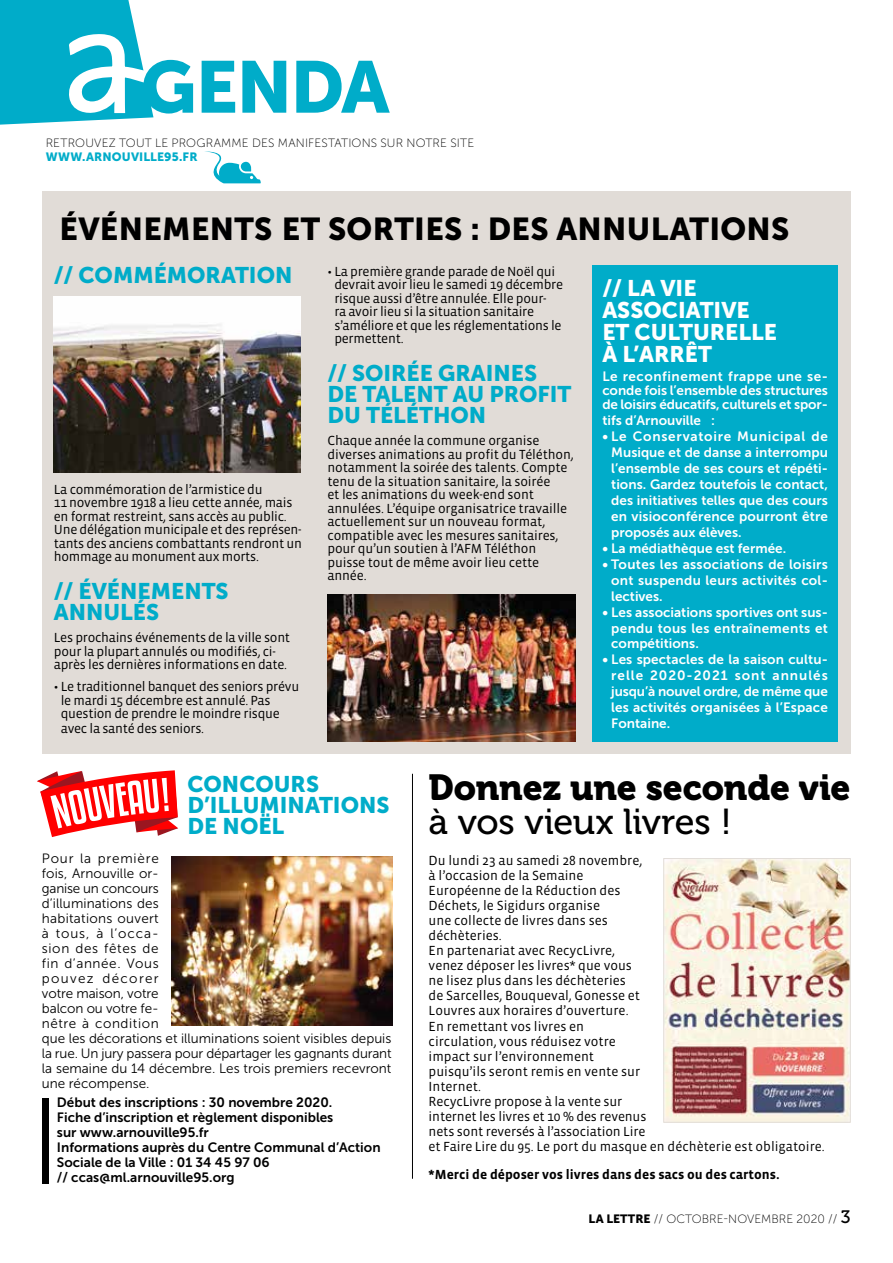
<style>
.page{position:relative;width:893px;height:1263px;background:#fff}
.page>*{position:absolute;margin:0;border:0;box-sizing:border-box;transform-origin:0 0}
.t1{font:72.6px "Museo Sans 900";letter-spacing:-.03em;color:#00acc9}
.t2{font:36px "Museo 900";letter-spacing:-.005em;color:#000}
.t3{font:36px "Museo 500";letter-spacing:-.01em;color:#000}
.t4{font:31.5px "Museo Sans 900";letter-spacing:.01em;color:#000}
.t5{font:22.5px/21px "Museo Sans 900";color:#00acc9}
.t6{font:22.5px/21.9px "Museo Sans 900";color:#fff}
.t7{font:13.5px/13.5px "Vista Sans";letter-spacing:-.01em;color:#000}
.t8{font:13.5px/15.9px "Museo Sans 700";color:#fff;text-align:justify}
.t9{font:13.5px/15px "Museo Sans 300";color:#000}
.t10{font:13.5px/15px "Museo Sans 700";color:#000}
.t11{font:700 13.5px "Vista Sans";color:#000}
.t12{font:12px "Museo Sans 100";letter-spacing:.01em;color:#000}
.t13{font:12px "Museo Sans 900";letter-spacing:.01em;color:#00acc9}
.s1{font-family:"Museo Sans 900"}
.s2{font-family:"Museo 500";font-size:18px}
</style>
<div class="page">
<svg style="left:0;top:0;width:154px;height:125px"></svg>
<div style="left:42px;top:191px;width:808px;height:562px;background:#e1dcd7"></div>
<svg style="left:205px;top:151px;width:56px;height:32px"></svg>
<img style="left:665px;top:860px;width:184px;height:261px">
<div style="left:663px;top:858px;width:188px;height:265px;border:1px solid #e1dcd7"></div>
<img style="left:54px;top:297px;width:246px;height:175px">
<img style="left:327px;top:594px;width:248px;height:148px">
<div style="left:592px;top:266px;width:246px;height:476px;background:#00acc9"></div>
<hr style="left:412px;top:774px;width:1px;height:405px;background:#000">
<img style="left:171px;top:856px;width:221px;height:169px">
<svg style="left:37px;top:770px;width:141px;height:67px"></svg>
<div style="left:42px;top:1098px;width:6px;height:85px;background:#000"></div>
<h1 class="t1" style="left:141px;top:46px;width:250px">GENDA</h1>
<p class="t12" style="left:46px;top:136px;width:430px">RETROUVEZ TOUT LE PROGRAMME DES MANIFESTATIONS SUR NOTRE SITE</p>
<p class="t13" style="left:46px;top:150px;width:153px">WWW.ARNOUVILLE95.FR</p>
<h3 class="t4" style="left:60px;top:211px;width:731px">ÉVÉNEMENTS ET SORTIES : DES ANNULATIONS</h3>
<h3 class="t5" style="left:54px;top:264px;width:240px">// COMMÉMORATION</h3>
<p class="t7" style="left:54px;top:483px;width:250px">La commémoration de l’armistice du<br>11 novembre 1918 a lieu cette année, mais en format restreint, sans accès au public.<br>Une délégation municipale et des représen&shy;tants des anciens combattants rendront un hommage au monument aux morts.</p>
<h3 class="t5" style="left:54px;top:581px;width:176px">// ÉVÉNEMENTS<br>ANNULÉS</h3>
<p class="t7" style="left:54px;top:631px;width:238px">Les prochains événements de la ville sont pour la plupart annulés ou modifiés, ci&shy;après les dernières informations en date.</p>
<p class="t7" style="left:61px;top:680px;width:240px;text-indent:-7px">• Le traditionnel banquet des seniors prévu le mardi 15 décembre est annulé. Pas question de prendre le moindre risque avec la santé des seniors.</p>
<p class="t7" style="left:334px;top:265px;width:230px;text-indent:-7px">• La première grande parade de Noël qui devrait avoir lieu le samedi 19 décembre risque aussi d’être annulée. Elle pour-<br>ra avoir lieu si la situation sanitaire s’améliore et que les réglementations le permettent.</p>
<h3 class="t5" style="left:327px;top:363px;width:245px">// SOIRÉE GRAINES<br>DE TALENT AU PROFIT<br>DU TÉLÉTHON</h3>
<p class="t7" style="left:327px;top:434px;width:248px">Chaque année la commune organise diverses animations au profit du Téléthon, notamment la soirée des talents. Compte tenu de la situation sanitaire, la soirée<br>et les animations du week-end sont annulées. L’équipe organisatrice travaille actuellement sur un nouveau format, compatible avec les mesures sanitaires, pour qu’un soutien à l’AFM Téléthon puisse tout de même avoir lieu cette année.</p>
<h3 class="t6" style="left:602px;top:277px;width:176px">// LA VIE<br>ASSOCIATIVE<br>ET CULTURELLE<br>À L’ARRÊT</h3>
<p class="t8" style="left:602px;top:369px;width:227px;line-height:14.4px">Le reconfinement frappe une se&shy;conde fois l’ensemble des structures de loisirs éducatifs, culturels et spor-</p>
<p class="t8" style="left:602px;top:413px;width:114px">tifs d’Arnouville :</p>
<p class="t8" style="left:611px;top:429px;width:218px;text-indent:-9px">• Le Conservatoire Municipal de Musique et de danse a interrompu l’ensemble de ses cours et répéti&shy;tions. Gardez toutefois le contact, des initiatives telles que des cours en visioconférence pourront être proposés aux élèves.</p>
<p class="t8" style="left:602px;top:540px;width:185px">• La médiathèque est fermée.</p>
<p class="t8" style="left:611px;top:556px;width:218px;text-indent:-9px">• Toutes les associations de loisirs ont suspendu leurs activités col&shy;lectives.</p>
<p class="t8" style="left:611px;top:604px;width:218px;text-indent:-9px">• Les associations sportives ont sus&shy;pendu tous les entraînements et compétitions.</p>
<p class="t8" style="left:611px;top:652px;width:218px;text-indent:-9px">• Les spectacles de la saison cultu&shy;relle 2020-2021 sont annulés jusqu’à nouvel ordre, de même que les activités organisées à l’Espace Fontaine.</p>
<h3 class="t5" style="left:187px;top:774px;width:204px">CONCOURS<br>D’ILLUMINATIONS<br>DE NOËL</h3>
<p class="t9" style="left:42px;top:851px;width:351px">Pour la première<br>fois, Arnouville or-<br>ganise un concours<br>d’illuminations des<br>habitations ouvert<br>à tous, à l’occa-<br>sion des fêtes de<br>fin d’année. Vous<br>pouvez décorer<br>votre maison, votre<br>balcon ou votre fe-<br>nêtre à condition<br>que les décorations et illuminations soient visibles depuis la rue. Un jury passera pour départager les gagnants durant la semaine du 14 décembre. Les trois premiers recevront une récompense.</p>
<p class="t10" style="left:57px;top:1095px;width:325px">Début des inscriptions : 30 novembre 2020.<br>Fiche d’inscription et règlement disponibles<br>sur www.arnouville95.fr<br>Informations auprès du Centre Communal d’Action Sociale de la Ville : 01 34 45 97 06<br>// ccas@ml.arnouville95.org</p>
<h2 class="t2" style="left:429px;top:767px;width:423px">Donnez une seconde vie</h2>
<h2 class="t3" style="left:429px;top:802px;width:305px">à vos vieux livres !</h2>
<p class="t7" style="left:429px;top:853px;width:398px;line-height:15px">Du lundi 23 au samedi 28 novembre,<br>à l’occasion de la Semaine<br>Européenne de la Réduction des<br>Déchets, le Sigidurs organise<br>une collecte de livres dans ses<br>déchèteries.<br>En partenariat avec RecycLivre,<br>venez déposer les livres* que vous<br>ne lisez plus dans les déchèteries<br>de Sarcelles, Bouqueval, Gonesse et<br>Louvres aux horaires d’ouverture.<br>En remettant vos livres en<br>circulation, vous réduisez votre<br>impact sur l’environnement<br>puisqu’ils seront remis en vente sur<br>Internet.<br>RecycLivre propose à la vente sur<br>internet les livres et 10 % des revenus<br>nets sont reversés à l’association Lire<br>et Faire Lire du 95. Le port du masque en déchèterie est obligatoire.</p>
<p class="t11" style="left:429px;top:1167px;width:353px">*Merci de déposer vos livres dans des sacs ou des cartons.</p>
<p class="t12" style="left:589px;top:1212px;width:263px"><span class="s1">LA LETTRE</span> // OCTOBRE-NOVEMBRE 2020 // <span class="s2">3</span></p>
</div>
